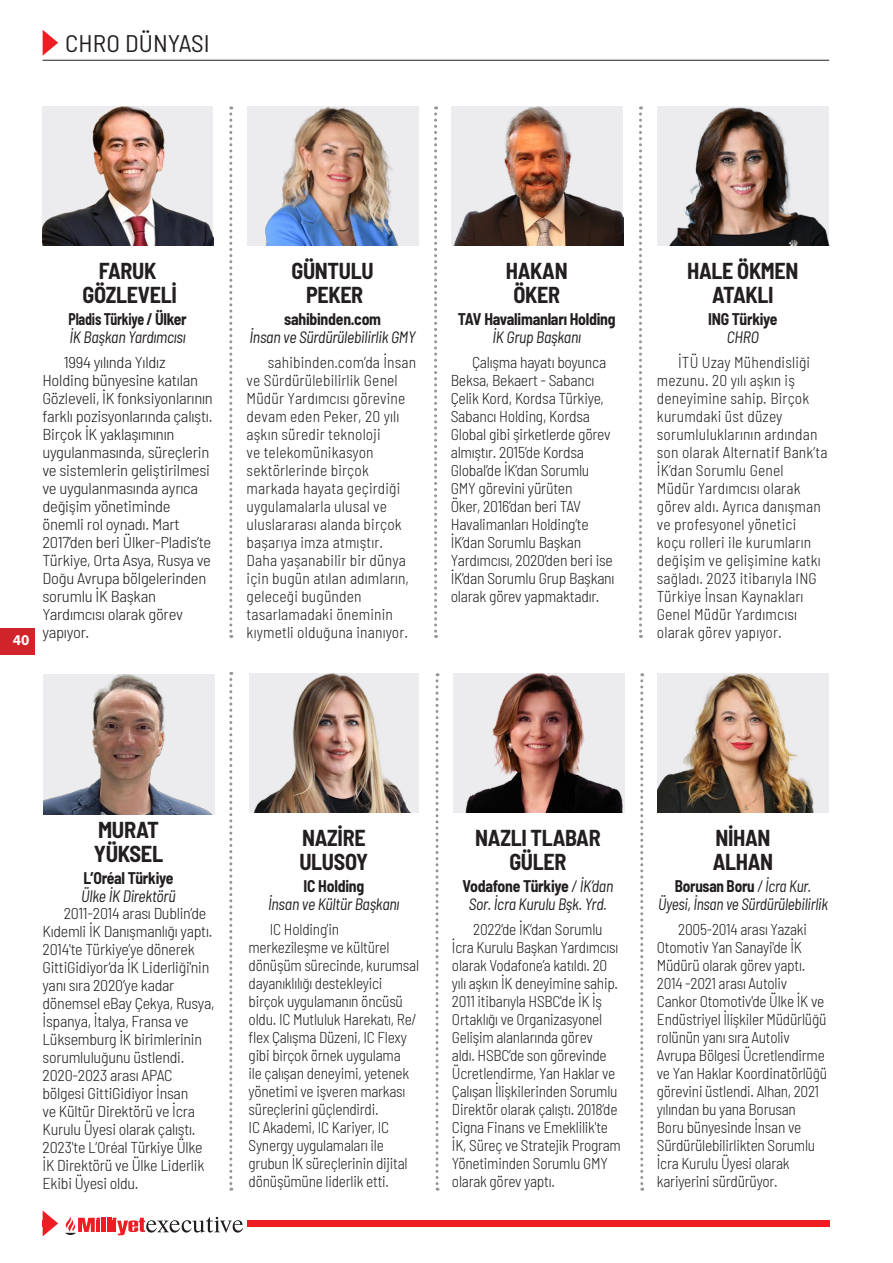
<style>
.page{position:relative;width:893px;height:1263px;background:#fff}
.page>*{position:absolute;margin:0;border:0;box-sizing:border-box;transform-origin:0 0}
.t1{font:semi-condensed 24px "Barlow";letter-spacing:.005em;color:#231f20;scale:1.05 1}
.t2{font:700 semi-condensed 22.5px/24px "Barlow";letter-spacing:-.015em;color:#231f20;text-align:center}
.t3{font:italic semi-condensed 16.5px/18px "Barlow";letter-spacing:-.015em;color:#231f20;text-align:center;scale:.95 1}
.t4{font:700 semi-condensed 16.5px "Barlow";letter-spacing:-.015em;color:#231f20;scale:.95 1}
.t5{font:italic semi-condensed 16.5px/18px "Barlow";letter-spacing:-.015em;color:#231f20;text-align:center;scale:.92 1}
.t6{font:700 semi-condensed 16.5px "Barlow";letter-spacing:-.015em;color:#231f20;scale:.84 1}
.t7{font:300 semi-condensed 15.75px/18px "Barlow";letter-spacing:-.015em;color:#231f20}
.t8{font:300 semi-condensed 15.75px/18px "Barlow";letter-spacing:.01em;color:#231f20}
.t9{font:300 semi-condensed 15.75px/18px "Barlow";letter-spacing:-.015em;color:#231f20;scale:1.06 1}
.t10{font:700 15px "Myriad Pro";color:#fff}
.s1{font-weight:700;font-style:normal}
</style>
<div class="page">
<div style="left:43px;top:1220px;width:787px;height:7px;background:#ee1d23"></div>
<div style="left:52px;top:1216px;width:195px;height:21px;background:#fff"></div>
<hr style="left:102px;top:1218px;width:4px;height:14px;background:#ee1d23">
<hr style="left:107px;top:1218px;width:4px;height:14px;background:#ee1d23">
<svg style="left:112px;top:1217px;width:131px;height:18px"></svg>
<svg style="left:65px;top:1216px;width:35px;height:19px"></svg>
<svg style="left:43px;top:1211px;width:15px;height:25px"></svg>
<svg style="left:43px;top:30px;width:15px;height:26px"></svg>
<hr style="left:43px;top:60px;width:786px;height:1px;background:#231f20">
<div style="left:0;top:628px;width:34px;height:27px;background:#d1232a"></div>
<svg style="left:229px;top:106px;width:3px;height:532px"></svg>
<svg style="left:229px;top:672px;width:3px;height:519px"></svg>
<svg style="left:436px;top:673px;width:3px;height:518px"></svg>
<svg style="left:434px;top:106px;width:3px;height:532px"></svg>
<svg style="left:640px;top:673px;width:3px;height:518px"></svg>
<svg style="left:639px;top:106px;width:3px;height:532px"></svg>
<img style="left:43px;top:106px;width:170px;height:139px">
<img style="left:249px;top:673px;width:170px;height:139px">
<img style="left:452px;top:106px;width:171px;height:139px">
<img style="left:453px;top:673px;width:171px;height:139px">
<img style="left:247px;top:106px;width:172px;height:139px">
<img style="left:658px;top:106px;width:171px;height:139px">
<img style="left:658px;top:673px;width:171px;height:139px">
<img style="left:43px;top:674px;width:172px;height:140px">
<h1 class="t1" style="left:65px;top:26px;width:139px">CHRO DÜNYASI</h1>
<p class="t10" style="left:13px;top:630px;width:18px">40</p>
<h2 class="t2" style="left:83px;top:258px;width:96px">FARUK<br>GÖZLEVELİ</h2>
<p class="t6" style="left:69px;top:307px;width:142px">Pladis Türkiye / Ülker</p>
<p class="t3" style="left:70px;top:327px;width:124px">İK Başkan Yardımcısı</p>
<p class="t9" style="left:42px;top:352px;width:162px;text-indent:21px">1994 yılında Yıldız<br>Holding bünyesine katılan<br>Gözleveli, İK fonksiyonlarının farklı pozisyonlarında çalıştı.<br>Birçok İK yaklaşımının uygulanmasında, süreçlerin ve sistemlerin geliştirilmesi ve uygulanmasında ayrıca değişim yönetiminde önemli rol oynadı. Mart<br>2017’den beri Ülker-Pladis’te<br>Türkiye, Orta Asya, Rusya ve<br>Doğu Avrupa bölgelerinden sorumlu İK Başkan<br>Yardımcısı olarak görev yapıyor.</p>
<h2 class="t2" style="left:292px;top:258px;width:84px">GÜNTULU<br>PEKER</h2>
<h2 class="t2" style="left:687px;top:258px;width:113px">HALE ÖKMEN<br>ATAKLI</h2>
<h2 class="t2" style="left:506px;top:258px;width:63px">HAKAN<br>ÖKER</h2>
<p class="t4" style="left:284px;top:307px;width:104px">sahibinden.com</p>
<p class="t3" style="left:250px;top:327px;width:176px">İnsan ve Sürdürülebilirlik GMY</p>
<p class="t4" style="left:458px;top:307px;width:168px">TAV Havalimanları Holding</p>
<p class="t3" style="left:492px;top:327px;width:95px">İK Grup Başkanı</p>
<p class="t4" style="left:708px;top:307px;width:75px">ING Türkiye</p>
<p class="t3" style="left:727px;top:327px;width:35px">CHRO</p>
<p class="t8" style="left:247px;top:352px;width:171px;text-indent:21px">sahibinden.com’da İnsan ve Sürdürülebilirlik Genel<br>Müdür Yardımcısı görevine devam eden Peker, 20 yılı aşkın süredir teknoloji<br>ve telekomünikasyon sektörlerinde birçok markada hayata geçirdiği uygulamalarla ulusal ve uluslararası alanda birçok başarıya imza atmıştır.<br>Daha yaşanabilir bir dünya için bugün atılan adımların, geleceği bugünden tasarlamadaki öneminin kıymetli olduğuna inanıyor.</p>
<p class="t8" style="left:657px;top:352px;width:172px;text-indent:21px">İTÜ Uzay Mühendisliği mezunu. 20 yılı aşkın iş deneyimine sahip. Birçok kurumdaki üst düzey sorumluluklarının ardından son olarak Alternatif Bank’ta<br>İK’dan Sorumlu Genel<br>Müdür Yardımcısı olarak görev aldı. Ayrıca danışman ve profesyonel yönetici koçu rolleri ile kurumların değişim ve gelişimine katkı sağladı. 2023 itibarıyla ING<br>Türkiye İnsan Kaynakları<br>Genel Müdür Yardımcısı olarak görev yapıyor.</p>
<p class="t7" style="left:451px;top:352px;width:165px;text-indent:21px">Çalışma hayatı boyunca<br>Beksa, Bekaert - Sabancı<br>Çelik Kord, Kordsa Türkiye,<br>Sabancı Holding, Kordsa<br>Global gibi şirketlerde görev almıştır. 2015’de Kordsa<br>Global’de İK’dan Sorumlu<br>GMY görevini yürüten<br>Öker, 2016’dan beri TAV<br>Havalimanları Holding’te<br>İK’dan Sorumlu Başkan<br>Yardımcısı, 2020’den beri ise<br>İK’dan Sorumlu Grup Başkanı olarak görev yapmaktadır.</p>
<h2 class="t2" style="left:94px;top:816px;width:71px;text-align:left">MURAT<br>YÜKSEL</h2>
<p class="t4" style="left:83px;top:866px;width:96px">L’Oréal Türkiye</p>
<p class="t3" style="left:81px;top:886px;width:101px">Ülke İK Direktörü</p>
<p class="t7" style="left:43px;top:903px;width:173px;text-indent:21px">2011-2014 arası Dublin’de<br>Kıdemli İK Danışmanlığı yaptı.<br>2014'te Türkiye’ye dönerek<br>GittiGidiyor’da İK Liderliği'nin yanı sıra 2020’ye kadar dönemsel eBay Çekya, Rusya,<br>İspanya, İtalya, Fransa ve<br>Lüksemburg İK birimlerinin sorumluluğunu üstlendi.<br>2020-2023 arası APAC bölgesi GittiGidiyor İnsan<br>ve Kültür Direktörü ve İcra<br>Kurulu Üyesi olarak çalıştı.<br>2023'te L’Oréal Türkiye Ülke<br>İK Direktörü ve Ülke Liderlik<br>Ekibi Üyesi oldu.</p>
<h2 class="t2" style="left:299px;top:825px;width:70px;text-align:left">NAZİRE<br>ULUSOY</h2>
<p class="t4" style="left:304px;top:874px;width:65px">IC Holding</p>
<p class="t3" style="left:268px;top:894px;width:140px">İnsan ve Kültür Başkanı</p>
<p class="t7" style="left:249px;top:919px;width:172px;text-indent:21px">IC Holding'in merkezileşme ve kültürel dönüşüm sürecinde, kurumsal dayanıklılığı destekleyici birçok uygulamanın öncüsü oldu. IC Mutluluk Harekatı, Re/ flex Çalışma Düzeni, IC Flexy gibi birçok örnek uygulama<br>ile çalışan deneyimi, yetenek yönetimi ve işveren markası süreçlerini güçlendirdi.<br>IC Akademi, IC Kariyer, IC<br>Synergy uygulamaları ile grubun İK süreçlerinin dijital dönüşümüne liderlik etti.</p>
<h2 class="t2" style="left:475px;top:825px;width:127px">NAZLI TLABAR<br>GÜLER</h2>
<p class="t3" style="left:462px;top:876px;width:160px"><span class="s1">Vodafone Türkiye</span> / İK’dan<br>Sor. İcra Kurulu Bşk. Yrd.</p>
<p class="t7" style="left:452px;top:919px;width:171px;text-indent:21px">2022’de İK’dan Sorumlu<br>İcra Kurulu Başkan Yardımcısı olarak Vodafone’a katıldı. 20 yılı aşkın İK deneyimine sahip.<br>2011 itibarıyla HSBC'de İK İş<br>Ortaklığı ve Organizasyonel<br>Gelişim alanlarında görev<br>aldı. HSBC’de son görevinde<br>Ücretlendirme, Yan Haklar ve<br>Çalışan İlişkilerinden Sorumlu<br>Direktör olarak çalıştı. 2018’de<br>Cigna Finans ve Emeklilik'te<br>İK, Süreç ve Stratejik Program<br>Yönetiminden Sorumlu GMY olarak görev yaptı.</p>
<h2 class="t2" style="left:713px;top:825px;width:62px;text-align:left">NİHAN<br>ALHAN</h2>
<p class="t5" style="left:658px;top:876px;width:186px"><span class="s1">Borusan Boru</span> / İcra Kur.<br>Üyesi, İnsan ve Sürdürülebilirlik</p>
<p class="t7" style="left:657px;top:919px;width:172px;text-indent:21px">2005-2014 arası Yazaki<br>Otomotiv Yan Sanayi'de İK<br>Müdürü olarak görev yaptı.<br>2014 -2021 arası Autoliv<br>Cankor Otomotiv'de Ülke İK ve<br>Endüstriyel İlişkiler Müdürlüğü rolünün yanı sıra Autoliv<br>Avrupa Bölgesi Ücretlendirme ve Yan Haklar Koordinatörlüğü görevini üstlendi. Alhan, 2021 yılından bu yana Borusan<br>Boru bünyesinde İnsan ve<br>Sürdürülebilirlikten Sorumlu<br>İcra Kurulu Üyesi olarak kariyerini sürdürüyor.</p>
</div>
